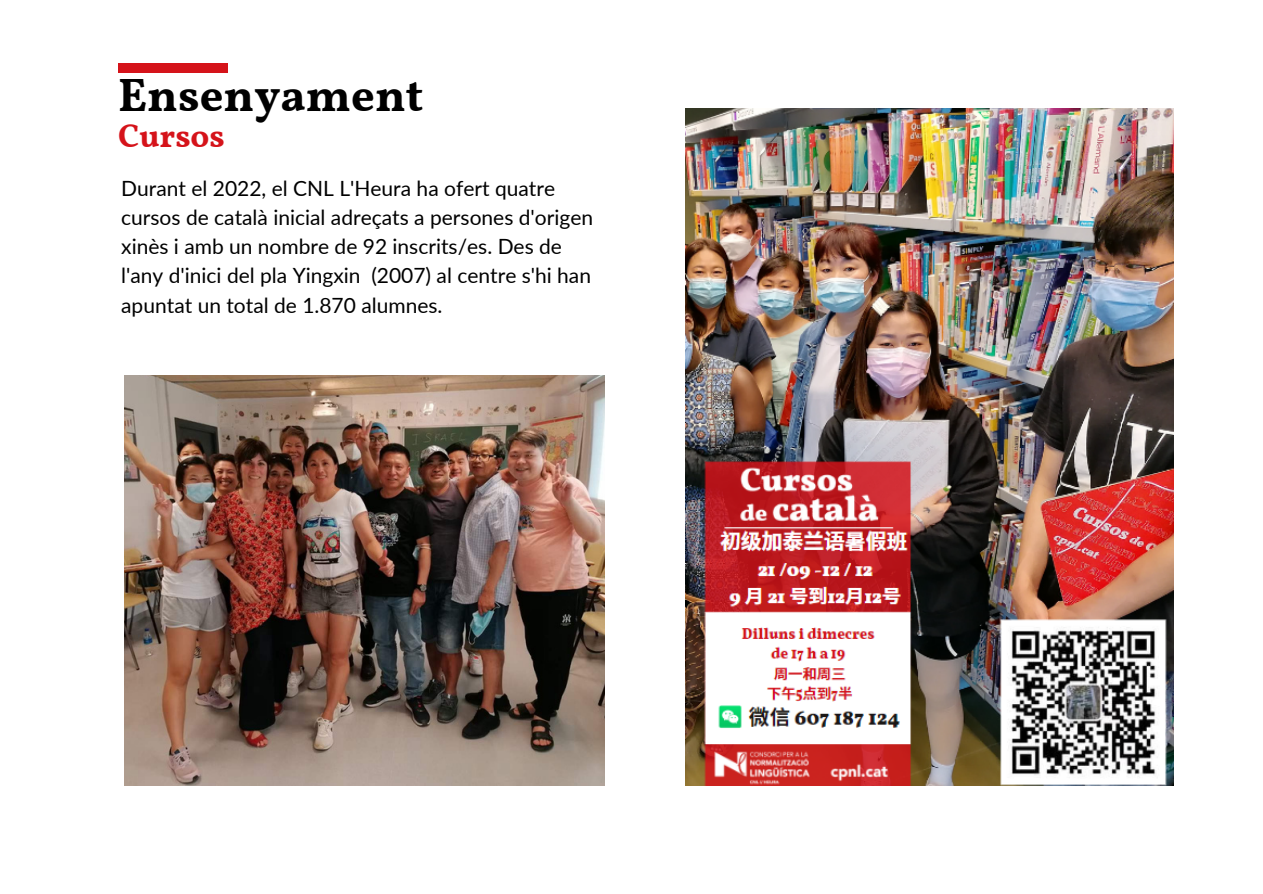
<style>
.page{position:relative;width:1263px;height:894px;background:#fff}
.page>*{position:absolute;margin:0;border:0;box-sizing:border-box;transform-origin:0 0}
.t1{font:700 46.5px "Vollkorn";color:#000}
.t2{font:700 33px "Vollkorn";color:#d5131a}
.t3{font:21px/29.2px "Lato";color:#000}
</style>
<div class="page">
<div style="left:118px;top:64px;width:110px;height:9px;background:#d5131a"></div>
<img style="left:685px;top:108px;width:488px;height:676px">
<img style="left:124px;top:375px;width:480px;height:409px">
<p class="t1" style="left:118px;top:67px;width:307px">Ensenyament</p>
<p class="t2" style="left:118px;top:116px;width:108px">Cursos</p>
<p class="t3" style="left:121px;top:173px;width:473px">Durant el 2022, el CNL L'Heura ha ofert quatre cursos de català inicial adreçats a persones d'origen xinès i amb un nombre de 92 inscrits/es. Des de l'any d'inici del pla Yingxin (2007) al centre s'hi han apuntat un total de 1.870 alumnes.</p>
</div>
